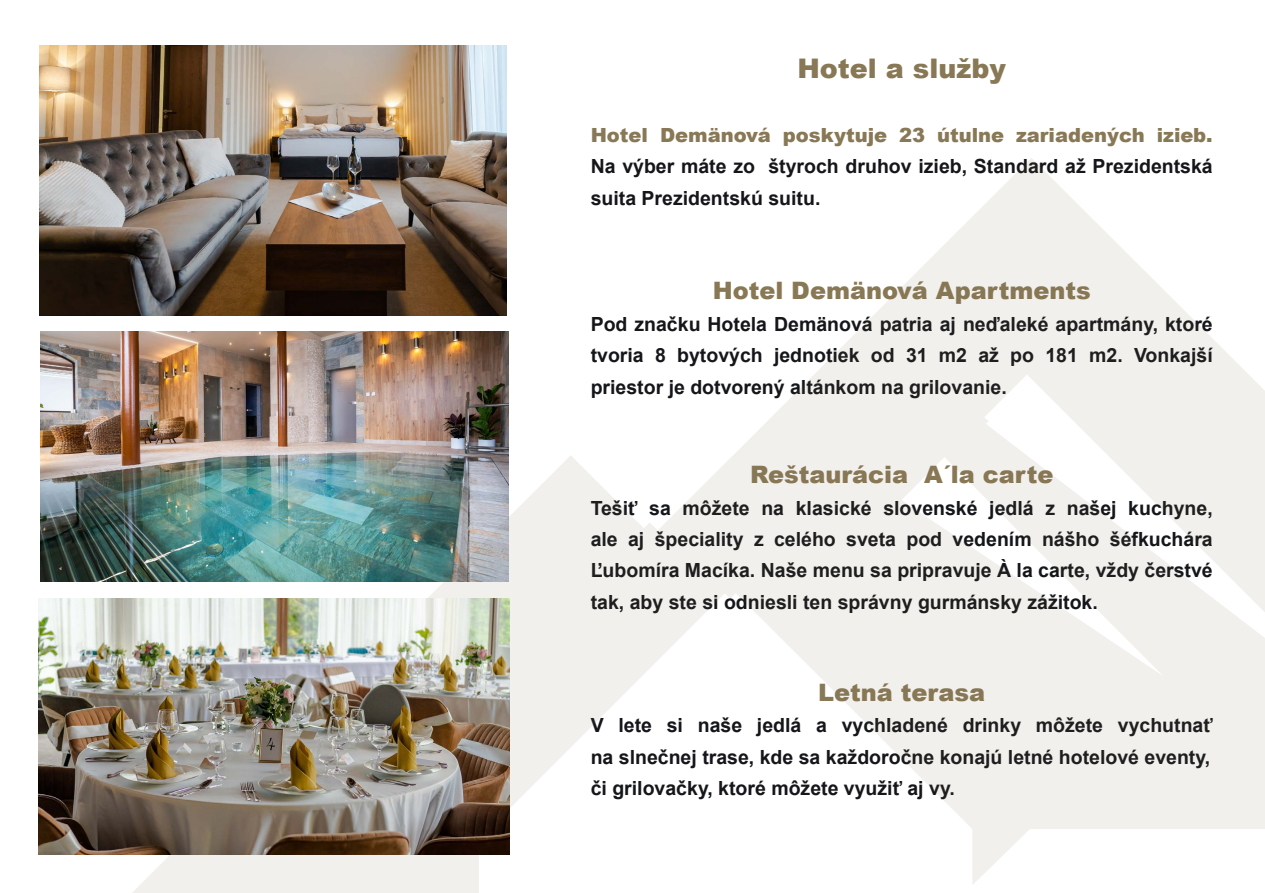
<style>
.page{position:relative;width:1265px;height:893px;background:#fff}
.page>*{position:absolute;margin:0;border:0;box-sizing:border-box;transform-origin:0 0}
.t1{font:900 27px "Arial";color:#887855}
.t2{font:900 24px "Arial";color:#887855}
.t3{font:700 19.5px/31.5px "Arial";color:#141619}
.t4{font:900 19.5px "Arial";color:#887855}
</style>
<div class="page">
<img style="left:39px;top:46px;width:468px;height:270px">
<img style="left:40px;top:332px;width:82px;height:249px">
<img style="left:122px;top:158px;width:1143px;height:735px">
<img style="left:39px;top:598px;width:470px;height:257px">
<h1 class="t1" style="left:797px;top:48px;width:210px">Hotel a služby</h1>
<p class="t4" style="left:591px;top:120px;width:624px">Hotel Demänová poskytuje 23 útulne zariadených izieb.</p>
<p class="t3" style="left:591px;top:151px;width:624px">Na výber máte zo štyroch druhov izieb, Standard až Prezidentská suita Prezidentskú suitu.</p>
<p class="t2" style="left:713px;top:273px;width:380px">Hotel Demänová Apartments</p>
<p class="t3" style="left:591px;top:308px;width:624px;text-align:justify">Pod značku Hotela Demänová patria aj neďaleké apartmány, ktoré tvoria 8 bytových jednotiek od 31 m2 až po 181 m2. Vonkajší priestor je dotvorený altánkom na grilovanie.</p>
<p class="t2" style="left:750px;top:457px;width:305px">Reštaurácia A´la carte</p>
<p class="t3" style="left:591px;top:492px;width:624px;text-align:justify">Tešiť sa môžete na klasické slovenské jedlá z našej kuchyne, ale aj špeciality z celého sveta pod vedením nášho šéfkuchára Ľubomíra Macíka. Naše menu sa pripravuje À la carte, vždy čerstvé tak, aby ste si odniesli ten správny gurmánsky zážitok.</p>
<p class="t2" style="left:818px;top:675px;width:169px">Letná terasa</p>
<p class="t3" style="left:591px;top:710px;width:624px">V lete si naše jedlá a vychladené drinky môžete vychutnať na slnečnej trase, kde sa každoročne konajú letné hotelové eventy, či grilovačky, ktoré môžete využiť aj vy.</p>
</div>
